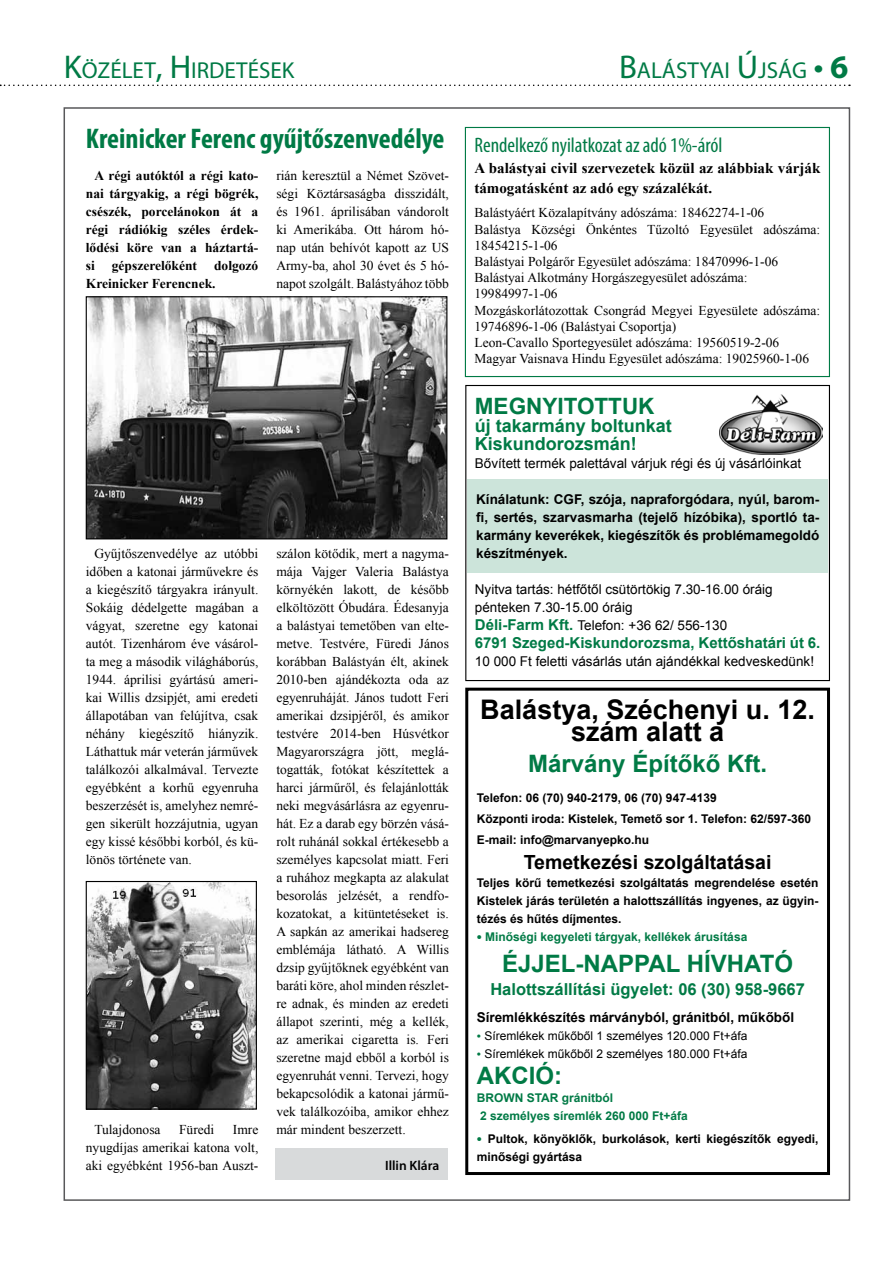
<style>
.page{position:relative;width:893px;height:1263px;background:#fff}
.page>*{position:absolute;margin:0;border:0;box-sizing:border-box;transform-origin:0 0}
.t1{font:700 condensed 28.5px "Myriad Pro";color:#007a45}
.t2{font:700 27px/22.5px "Arial";color:#000;text-align:center}
.t3{font:700 24px "Arial";color:#007a45}
.t4{font:23.1px "Myriad Pro";color:#007a45}
.t5{font:700 22.5px "Arial";color:#007a45}
.t6{font:condensed 21px "Myriad Pro";color:#007a45}
.t7{font:700 19.5px "Arial";color:#000}
.t8{font:700 18px/18px "Arial";color:#007a45}
.t9{font:700 16.5px "Arial";color:#007a45}
.t10{font:700 15px/19.8px "Times New Roman";color:#000}
.t11{font:700 15px "Arial";color:#007a45}
.t12{font:13.5px/18px "Times New Roman";color:#000;text-align:justify}
.t13{font:13.5px/18px "Arial";color:#000}
.t14{font:700 13.5px/18px "Arial";color:#000;text-align:justify}
.t15{font:700 13.5px/18px "Times New Roman";color:#000;text-align:justify}
.t16{font:600 13.5px "Myriad Pro";color:#000}
.t17{font:700 12px/18px "Arial";color:#000}
.t18{font:700 12px/18px "Arial";color:#007a45}
.t19{font:12px "Arial";color:#000}
.s1{font-size:33px}
.s2{font-family:"Times New Roman";font-weight:700;font-size:27px}
.s3{font-weight:700;font-size:33px}
.s4{font-weight:700;font-size:15px;color:#007a45}
.s5{font-family:"Myriad Pro";font-size:15px}
.s6{font-family:"Myriad Pro";font-size:15px;color:#007a45}
</style>
<div class="page">
<svg style="left:0;top:85px;width:850px;height:1px"></svg>
<div style="left:276px;top:1148px;width:172px;height:31px;background:#d8dadb"></div>
<img style="left:88px;top:883px;width:167px;height:224px">
<div style="left:86px;top:881px;width:171px;height:228px;border:1px solid #000"></div>
<img style="left:88px;top:298px;width:357px;height:239px">
<div style="left:86px;top:296px;width:361px;height:243px;border:1px solid #000"></div>
<div style="left:465px;top:688px;width:365px;height:487px;border:3px solid #000"></div>
<div style="left:465px;top:385px;width:365px;height:296px;border:1px solid #000"></div>
<div style="left:468px;top:480px;width:360px;height:93px;background:#cce4da"></div>
<img style="left:719px;top:395px;width:103px;height:60px">
<div style="left:465px;top:127px;width:365px;height:250px;border:1px solid #007a45"></div>
<h3 class="t4" style="left:64px;top:56px;width:232px"><span class="s1">K</span>ÖZÉLET<span class="s1">, H</span> IRDETÉSEK</h3>
<h3 class="t4" style="left:619px;top:56px;width:231px"><span class="s1">B</span>ALÁSTYAI <span class="s1">Ú</span>JSÁG <span class="s2">•</span> <span class="s3">6</span></h3>
<h1 class="t1" style="left:86px;top:121px;width:360px">Kreinicker Ferenc gyűjtőszenvedélye</h1>
<p class="t15" style="left:86px;top:166px;width:174px;text-indent:9px">A régi autóktól a régi kato&shy;nai tárgyakig, a régi bögrék, csészék, porcelánokon át a régi rádiókig széles érdek&shy;lődési köre van a háztartá&shy;si</p>
<p class="t15" style="left:86px;top:256px;width:174px;text-indent:128px">dolgozó<br>Kreinicker Ferencnek.</p>
<p class="t15" style="left:112px;top:256px;width:87px">gépszerelőként</p>
<p class="t12" style="left:276px;top:166px;width:174px">rián keresztül a Német Szövet&shy;ségi Köztársaságba disszidált, és 1961. áprilisában vándorolt ki Amerikába. Ott három hó&shy;nap után behívót kapott az US Army-ba, ahol 30 évet és 5 hó&shy;napot szolgált. Balástyához több</p>
<p class="t12" style="left:86px;top:544px;width:174px;text-indent:9px">Gyűjtőszenvedélye az utóbbi időben a katonai járművekre és a kiegészítő tárgyakra irányult.<br>Sokáig dédelgette magában a vágyat, szeretne egy katonai autót. Tizenhárom éve vásárol&shy;ta meg a második világháborús, 1944. áprilisi gyártású ameri&shy;kai Willis dzsipjét, ami eredeti állapotában van felújítva, csak néhány kiegészítő hiányzik.<br>Láthattuk már veterán járművek találkozói alkalmával. Tervezte egyébként a korhű egyenruha beszerzését is, amelyhez nemré&shy;gen sikerült hozzájutnia, ugyan egy kissé későbbi korból, és kü&shy;lönös története van.</p>
<p class="t12" style="left:94px;top:1120px;width:68px">Tulajdonosa</p>
<p class="t12" style="left:179px;top:1120px;width:37px">Füredi</p>
<p class="t12" style="left:86px;top:1120px;width:174px;text-indent:147px">Imre nyugdíjas amerikai katona volt, aki egyébként 1956-ban Auszt-</p>
<p class="t12" style="left:276px;top:544px;width:174px">szálon kötődik, mert a nagyma&shy;mája Vajger Valeria Balástya környékén lakott, de később elköltözött Óbudára. Édesanyja a balástyai temetőben van elte&shy;metve. Testvére, Füredi János korábban Balástyán élt, akinek 2010-ben ajándékozta oda az egyenruháját. János tudott Feri amerikai dzsipjéről, és amikor testvére 2014-ben Húsvétkor Magyarországra jött, meglá&shy;togatták, fotókat készítettek a harci járműről, és felajánlották neki megvásárlásra az egyenru&shy;hát. Ez a darab egy börzén vásá&shy;rolt ruhánál sokkal értékesebb a személyes kapcsolat miatt. Feri a ruhához megkapta az alakulat besorolás jelzését, a rendfo&shy;kozatokat, a kitüntetéseket is.<br>A sapkán az amerikai hadsereg emblémája látható. A Willis dzsip gyűjtőknek egyébként van baráti köre, ahol minden részlet&shy;re adnak, és minden az eredeti állapot szerinti, még a kellék, az amerikai cigaretta is. Feri szeretne majd ebből a korból is egyenruhát venni. Tervezi, hogy bekapcsolódik a katonai jármű&shy;vek találkozóiba, amikor ehhez már mindent beszerzett.</p>
<p class="t16" style="left:385px;top:1157px;width:56px">Illin Klára</p>
<h3 class="t6" style="left:474px;top:133px;width:249px">Rendelkező nyilatkozat az adó 1%-áról</h3>
<p class="t10" style="left:474px;top:157px;width:347px">A balástyai civil szervezetek közül az alábbiak várják támogatásként az adó egy százalékát.</p>
<p class="t12" style="left:474px;top:204px;width:347px;line-height:16.2px;text-align:left">Balástyáért Közalapítvány adószáma: 18462274-1-06<br>Balástya Községi Önkéntes Tűzoltó Egyesület adószáma:<br>18454215-1-06<br>Balástyai Polgárőr Egyesület adószáma: 18470996-1-06<br>Balástyai Alkotmány Horgászegyesület adószáma:<br>19984997-1-06<br>Mozgáskorlátozottak Csongrád Megyei Egyesülete adószáma:<br>19746896-1-06 (Balástyai Csoportja)<br>Leon-Cavallo Sportegyesület adószáma: 19560519-2-06<br>Magyar Vaisnava Hindu Egyesület adószáma: 19025960-1-06</p>
<h3 class="t5" style="left:475px;top:391px;width:181px">MEGNYITOTTUK</h3>
<h3 class="t8" style="left:475px;top:417px;width:199px">új takarmány boltunkat<br>Kiskundorozsmán!</h3>
<p class="t13" style="left:475px;top:454px;width:328px">Bővített termék palettával várjuk régi és új vásárlóinkat</p>
<p class="t14" style="left:476px;top:491px;width:345px">Kínálatunk: CGF, szója, napraforgódara, nyúl, barom&shy;fi, sertés, szarvasmarha (tejelő hízóbika), sportló ta&shy;karmány keverékek, kiegészítők és problémamegoldó készítmények.</p>
<p class="t13" style="left:475px;top:580px;width:299px">Nyitva tartás: hétfőtől csütörtökig 7.30-16.00 óráig pénteken 7.30-15.00 óráig<br><span class="s4">Déli-Farm Kft.</span> Telefon: +36 62/ 556-130</p>
<p class="t11" style="left:475px;top:633px;width:347px">6791 Szeged-Kiskundorozsma, Kettőshatári út 6.</p>
<p class="t13" style="left:475px;top:652px;width:341px">10 000 Ft feletti vásárlás után ajándékkal kedveskedünk!</p>
<h2 class="t2" style="left:480px;top:699px;width:336px">Balástya, Széchenyi u. 12. szám alatt a</h2>
<h3 class="t3" style="left:528px;top:748px;width:240px">Márvány Építőkő Kft.</h3>
<p class="t17" style="left:477px;top:787px;width:336px;line-height:21px">Telefon: 06 (70) 940-2179, 06 (70) 947-4139<br>Központi iroda: Kistelek, Temető sor 1. Telefon: 62/597-360<br>E-mail: info@marvanyepko.hu</p>
<h3 class="t7" style="left:524px;top:850px;width:249px">Temetkezési szolgáltatásai</h3>
<p class="t17" style="left:477px;top:874px;width:343px;text-align:justify">Teljes körű temetkezési szolgáltatás megrendelése esetén Kistelek járás területén a halottszállítás ingyenes, az ügyin&shy;tézés és hűtés díjmentes.</p>
<p class="t18" style="left:477px;top:928px;width:272px"><span class="s5">•</span> Minőségi kegyeleti tárgyak, kellékek árusítása</p>
<h3 class="t3" style="left:502px;top:948px;width:292px">ÉJJEL-NAPPAL HÍVHATÓ</h3>
<p class="t9" style="left:490px;top:979px;width:316px">Halottszállítási ügyelet: 06 (30) 958-9667</p>
<p class="t14" style="left:477px;top:1008px;width:319px">Síremlékkészítés márványból, gránitból, műkőből</p>
<p class="t19" style="left:477px;top:1028px;width:272px"><span class="s6">•</span> Síremlékek műkőből 1 személyes 120.000 Ft+áfa</p>
<p class="t19" style="left:477px;top:1046px;width:272px"><span class="s6">•</span> Síremlékek műkőből 2 személyes 180.000 Ft+áfa</p>
<h3 class="t3" style="left:477px;top:1060px;width:87px">AKCIÓ:</h3>
<p class="t18" style="left:477px;top:1089px;width:213px">BROWN STAR gránitból<br>2 személyes síremlék 260 000 Ft+áfa</p>
<p class="t17" style="left:477px;top:1130px;width:343px"><span class="s6">•</span> Pultok, könyöklők, burkolások, kerti kiegészítők egyedi, minőségi gyártása</p>
</div>
